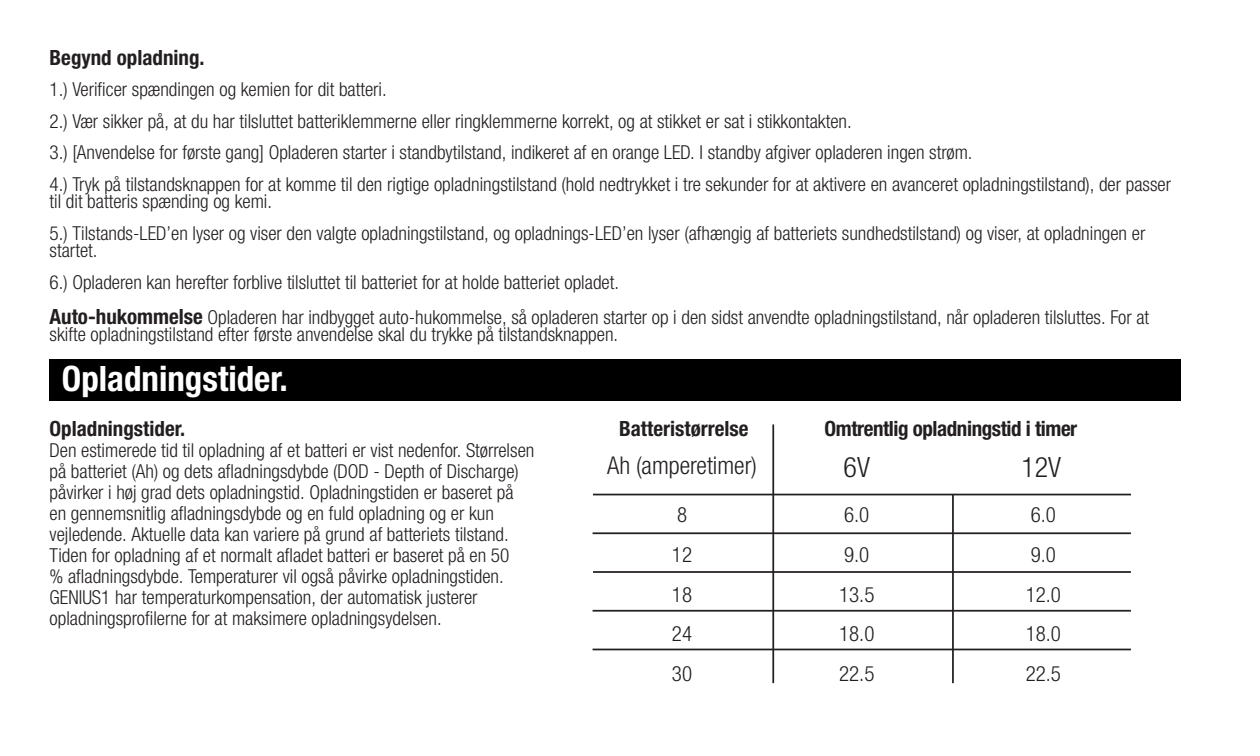
<style>
.page{position:relative;width:1260px;height:756px;background:#fff}
.page>*{position:absolute;margin:0;border:0;box-sizing:border-box;transform-origin:0 0}
.t1{font:700 condensed 35px "Helvetica Neue LTW1 G";color:#fff}
.t2{font:300 condensed 28px "Helvetica Neue LTW1 G";color:#231f20}
.t3{font:300 condensed 24.5px "Helvetica Neue LTW1 G";color:#231f20}
.t4{font:700 condensed 21px "Helvetica Neue LTW1 G";color:#231f20}
.t5{font:300 condensed 21px "Helvetica Neue LTW1 G";color:#231f20}
.t6{font:700 condensed 21px "Helvetica Neue LTW1 G";letter-spacing:-.02em;color:#231f20}
.t7{font:300 condensed 19.25px/21px "Helvetica Neue LTW1 G";color:#231f20}
.s1{font-weight:700;font-size:21px}
</style>
<div class="page">
<hr style="left:593px;top:494px;width:538px;height:1px;background:#231f20">
<hr style="left:593px;top:532px;width:538px;height:2px;background:#231f20">
<hr style="left:593px;top:610px;width:538px;height:2px;background:#231f20">
<hr style="left:593px;top:649px;width:538px;height:1px;background:#231f20">
<hr style="left:593px;top:571px;width:538px;height:2px;background:#231f20">
<hr style="left:772px;top:424px;width:2px;height:259px;background:#231f20">
<hr style="left:952px;top:494px;width:2px;height:189px;background:#231f20">
<div style="left:50px;top:359px;width:1131px;height:41px;background:#000"></div>
<p class="t4" style="left:50px;top:45px;width:157px">Begynd opladning.</p>
<p class="t7" style="left:50px;top:79px;width:339px">1.) Verificer spændingen og kemien for dit batteri.</p>
<p class="t7" style="left:50px;top:110px;width:804px">2.) Vær sikker på, at du har tilsluttet batteriklemmerne eller ringklemmerne korrekt, og at stikket er sat i stikkontakten.</p>
<p class="t7" style="left:50px;top:142px;width:924px">3.) [Anvendelse for første gang] Opladeren starter i standbytilstand, indikeret af en orange LED. I standby afgiver opladeren ingen strøm.</p>
<p class="t7" style="left:50px;top:175px;width:1123px;line-height:17.5px">4.) Tryk på tilstandsknappen for at komme til den rigtige opladningstilstand (hold nedtrykket i tre sekunder for at aktivere en avanceret opladningstilstand), der passer til dit batteris spænding og kemi.</p>
<p class="t7" style="left:50px;top:224px;width:1097px;line-height:17.5px">5.) Tilstands-LED’en lyser og viser den valgte opladningstilstand, og opladnings-LED’en lyser (afhængig af batteriets sundhedstilstand) og viser, at opladningen er startet.</p>
<p class="t7" style="left:50px;top:271px;width:571px">6.) Opladeren kan herefter forblive tilsluttet til batteriet for at holde batteriet opladet.</p>
<p class="t7" style="left:50px;top:308px;width:1101px;line-height:17.5px"><span class="s1">Auto-hukommelse</span> Opladeren har indbygget auto-hukommelse, så opladeren starter op i den sidst anvendte opladningstilstand, når opladeren tilsluttes. For at skifte opladningstilstand efter første anvendelse skal du trykke på tilstandsknappen.</p>
<p class="t1" style="left:62px;top:358px;width:228px">Opladningstider.</p>
<p class="t4" style="left:50px;top:416px;width:137px">Opladningstider.</p>
<p class="t7" style="left:50px;top:440px;width:486px">Den estimerede tid til opladning af et batteri er vist nedenfor. Størrelsen på batteriet (Ah) og dets afladningsdybde (DOD - Depth of Discharge) påvirker i høj grad dets opladningstid. Opladningstiden er baseret på en gennemsnitlig afladningsdybde og en fuld opladning og er kun vejledende. Aktuelle data kan variere på grund af batteriets tilstand.<br>Tiden for opladning af et normalt afladet batteri er baseret på en 50<br>% afladningsdybde. Temperaturer vil også påvirke opladningstiden.<br>GENIUS1 har temperaturkompensation, der automatisk justerer opladningsprofilerne for at maksimere opladningsydelsen.</p>
<p class="t4" style="left:619px;top:416px;width:131px">Batteristørrelse</p>
<p class="t6" style="left:825px;top:416px;width:254px">Omtrentlig opladningstid i timer</p>
<p class="t2" style="left:844px;top:451px;width:28px">6V</p>
<p class="t5" style="left:677px;top:503px;width:12px">8</p>
<p class="t5" style="left:672px;top:542px;width:22px">12</p>
<p class="t5" style="left:672px;top:582px;width:22px">18</p>
<p class="t5" style="left:672px;top:621px;width:22px">24</p>
<p class="t5" style="left:672px;top:661px;width:22px">30</p>
<p class="t3" style="left:607px;top:451px;width:151px">Ah (amperetimer)</p>
<p class="t2" style="left:1021px;top:451px;width:41px">12V</p>
<p class="t5" style="left:844px;top:503px;width:27px">6.0</p>
<p class="t5" style="left:844px;top:542px;width:27px">9.0</p>
<p class="t5" style="left:839px;top:582px;width:37px">13.5</p>
<p class="t5" style="left:839px;top:621px;width:37px">18.0</p>
<p class="t5" style="left:839px;top:661px;width:37px">22.5</p>
<p class="t5" style="left:1031px;top:503px;width:27px">6.0</p>
<p class="t5" style="left:1031px;top:542px;width:27px">9.0</p>
<p class="t5" style="left:1026px;top:582px;width:37px">12.0</p>
<p class="t5" style="left:1026px;top:621px;width:37px">18.0</p>
<p class="t5" style="left:1026px;top:661px;width:37px">22.5</p>
</div>
